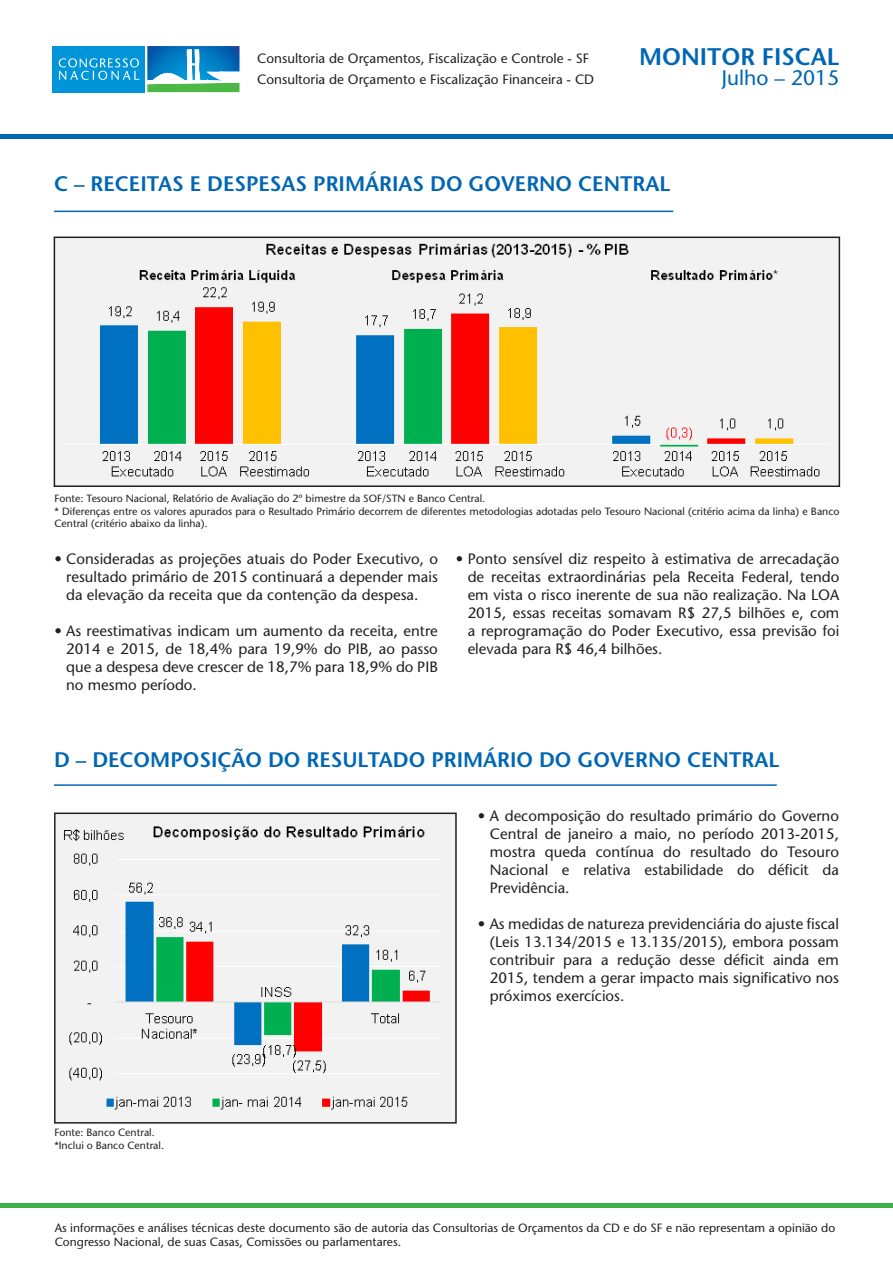
<style>
.page{position:relative;width:893px;height:1263px;background:#fff}
.page>*{position:absolute;margin:0;border:0;box-sizing:border-box;transform-origin:0 0}
.t1{font:600 24px "Stone Sans Std";color:#0166b3}
.t2{font:600 21px "Stone Sans Std";color:#0166b3}
.t3{font:500 21px "Stone Sans Std";color:#0166b3}
.t4{font:500 15px/18px "Stone Sans Std";color:#231f20;text-align:justify}
.t5{font:500 13.5px "Stone Sans Std";color:#231f20}
.t6{font:500 12px/13.5px "Stone Sans Std";color:#231f20}
.t7{font:500 10.5px/12.6px "Stone Sans Std";color:#231f20}
</style>
<div class="page">
<hr style="left:0;top:134px;width:893px;height:4px;background:#0166b3">
<div style="left:53px;top:46px;width:92px;height:46px;background:#0095d9"></div>
<svg style="left:59px;top:58px;width:80px;height:22px"></svg>
<svg style="left:147px;top:46px;width:92px;height:46px"></svg>
<hr style="left:54px;top:211px;width:619px;height:1px;background:#0166b3">
<hr style="left:54px;top:784px;width:723px;height:2px;background:#0166b3">
<div style="left:0;top:1203px;width:893px;height:5px;background:#40ae49"></div>
<img style="left:57px;top:240px;width:780px;height:244px">
<div style="left:54px;top:237px;width:786px;height:250px;border:2px solid #231f20"></div>
<img style="left:57px;top:815px;width:397px;height:305px">
<div style="left:54px;top:812px;width:403px;height:311px;border:2px solid #231f20"></div>
<p class="t5" style="left:257px;top:50px;width:334px">Consultoria de Orçamentos, Fiscalização e Controle - SF</p>
<p class="t5" style="left:257px;top:71px;width:338px">Consultoria de Orçamento e Fiscalização Financeira - CD</p>
<p class="t1" style="left:639px;top:42px;width:202px">MONITOR FISCAL</p>
<p class="t3" style="left:722px;top:65px;width:119px">Julho – 2015</p>
<p class="t2" style="left:54px;top:171px;width:618px">C – RECEITAS E DESPESAS PRIMÁRIAS DO GOVERNO CENTRAL</p>
<p class="t7" style="left:54px;top:492px;width:432px">Fonte: Tesouro Nacional, Relatório de Avaliação do 2º bimestre da SOF/STN e Banco Central.</p>
<p class="t7" style="left:54px;top:505px;width:786px">* Diferenças entre os valores apurados para o Resultado Primário decorrem de diferentes metodologias adotadas pelo Tesouro Nacional (critério acima da linha) e Banco<br>Central (critério abaixo da linha).</p>
<p class="t4" style="left:66px;top:550px;width:373px;text-indent:-12px">• Consideradas as projeções atuais do Poder Executivo, o resultado primário de 2015 continuará a depender mais da elevação da receita que da contenção da despesa.</p>
<p class="t4" style="left:66px;top:622px;width:373px;text-indent:-12px">• As reestimativas indicam um aumento da receita, entre 2014 e 2015, de 18,4% para 19,9% do PIB, ao passo que a despesa deve crescer de 18,7% para 18,9% do PIB no mesmo período.</p>
<p class="t4" style="left:468px;top:550px;width:373px;text-indent:-12px">• Ponto sensível diz respeito à estimativa de arrecadação de receitas extraordinárias pela Receita Federal, tendo em vista o risco inerente de sua não realização. Na LOA 2015, essas receitas somavam R$ 27,5 bilhões e, com a reprogramação do Poder Executivo, essa previsão foi elevada para R$ 46,4 bilhões.</p>
<p class="t2" style="left:54px;top:747px;width:727px">D – DECOMPOSIÇÃO DO RESULTADO PRIMÁRIO DO GOVERNO CENTRAL</p>
<p class="t7" style="left:54px;top:1126px;width:102px">Fonte: Banco Central.</p>
<p class="t7" style="left:54px;top:1139px;width:111px">*Inclui o Banco Central.</p>
<p class="t4" style="left:490px;top:807px;width:351px;text-indent:-12px">• A decomposição do resultado primário do Governo Central de janeiro a maio, no período 2013-2015, mostra queda contínua do resultado do Tesouro Nacional e relativa estabilidade do déficit da Previdência.</p>
<p class="t4" style="left:490px;top:915px;width:351px;text-indent:-12px">• As medidas de natureza previdenciária do ajuste fiscal (Leis 13.134/2015 e 13.135/2015), embora possam contribuir para a redução desse déficit ainda em 2015, tendem a gerar impacto mais significativo nos próximos exercícios.</p>
<p class="t6" style="left:55px;top:1221px;width:782px">As informações e análises técnicas deste documento são de autoria das Consultorias de Orçamentos da CD e do SF e não representam a opinião do<br>Congresso Nacional, de suas Casas, Comissões ou parlamentares.</p>
</div>
